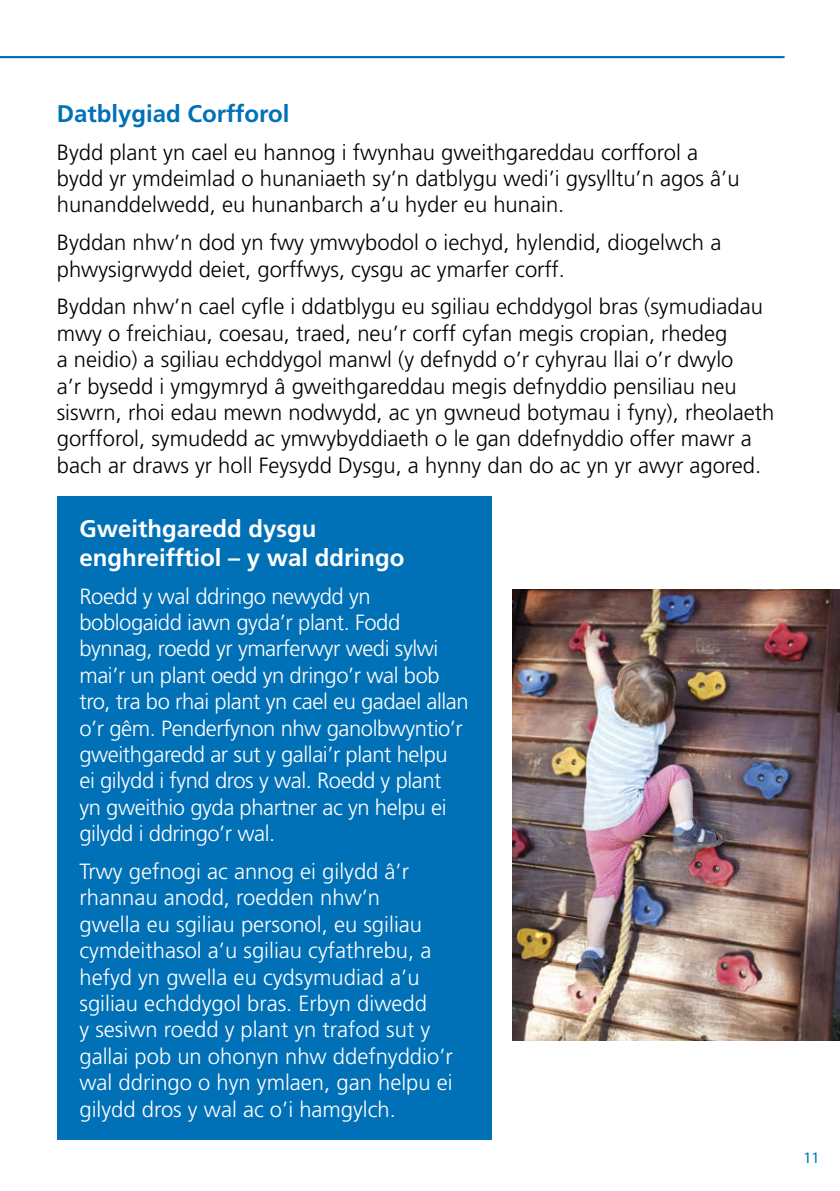
<style>
.page{position:relative;width:840px;height:1191px;background:#fff}
.page>*{position:absolute;margin:0;border:0;box-sizing:border-box;transform-origin:0 0}
.H3_White_12pt{font:700 24px/28.8px "Frutiger LT Std";color:#fff}
.H3_Blue_12pt{font:700 24px "Frutiger LT Std";color:#0070b7}
.Body_Text{font:300 22px/26.4px "Frutiger LT Std";color:#000}
.Body_Text_White{font:300 22px/26.4px "Frutiger LT Std";letter-spacing:-.02em;color:#fff}
.Body_Text_White-2{font:300 22px/26.4px "Frutiger LT Std";color:#fff}
.t1{font:16px "Myriad Pro";color:#0070b7}
</style>
<div class="page">
<hr style="left:0;top:56px;width:784px;height:2px;background:#0070b7">
<div style="left:57px;top:496px;width:434px;height:643px;background:#0070b7"></div>
<img style="left:512px;top:590px;width:327px;height:450px">
<h3 class="H3_Blue_12pt" style="left:57px;top:99px;width:234px">Datblygiad Corfforol</h3>
<p class="Body_Text" style="left:57px;top:139px;width:684px">Bydd plant yn cael eu hannog i fwynhau gweithgareddau corfforol a bydd yr ymdeimlad o hunaniaeth sy’n datblygu wedi’i gysylltu’n agos â’u hunanddelwedd, eu hunanbarch a’u hyder eu hunain.</p>
<p class="Body_Text" style="left:57px;top:230px;width:665px">Byddan nhw’n dod yn fwy ymwybodol o iechyd, hylendid, diogelwch a phwysigrwydd deiet, gorffwys, cysgu ac ymarfer corff.</p>
<p class="Body_Text" style="left:57px;top:294px;width:718px">Byddan nhw’n cael cyfle i ddatblygu eu sgiliau echddygol bras (symudiadau mwy o freichiau, coesau, traed, neu’r corff cyfan megis cropian, rhedeg<br>a neidio) a sgiliau echddygol manwl (y defnydd o’r cyhyrau llai o’r dwylo<br>a’r bysedd i ymgymryd â gweithgareddau megis defnyddio pensiliau neu siswrn, rhoi edau mewn nodwydd, ac yn gwneud botymau i fyny), rheolaeth gorfforol, symudedd ac ymwybyddiaeth o le gan ddefnyddio offer mawr a bach ar draws yr holl Feysydd Dysgu, a hynny dan do ac yn yr awyr agored.</p>
<h3 class="H3_White_12pt" style="left:79px;top:514px;width:326px">Gweithgaredd dysgu enghreifftiol – y wal ddringo</h3>
<p class="Body_Text_White" style="left:79px;top:583px;width:390px">Roedd y wal ddringo newydd yn boblogaidd iawn gyda’r plant. Fodd bynnag, roedd yr ymarferwyr wedi sylwi mai’r un plant oedd yn dringo’r wal bob tro, tra bo rhai plant yn cael eu gadael allan o’r gêm. Penderfynon nhw ganolbwyntio’r gweithgaredd ar sut y gallai’r plant helpu<br>ei gilydd i fynd dros y wal. Roedd y plant<br>yn gweithio gyda phartner ac yn helpu ei gilydd i ddringo’r wal.</p>
<p class="Body_Text_White-2" style="left:79px;top:858px;width:374px">Trwy gefnogi ac annog ei gilydd â’r rhannau anodd, roedden nhw’n<br>gwella eu sgiliau personol, eu sgiliau cymdeithasol a’u sgiliau cyfathrebu, a hefyd yn gwella eu cydsymudiad a’u sgiliau echddygol bras. Erbyn diwedd<br>y sesiwn roedd y plant yn trafod sut y gallai pob un ohonyn nhw ddefnyddio’r wal ddringo o hyn ymlaen, gan helpu ei gilydd dros y wal ac o’i hamgylch.</p>
<p class="t1" style="left:803px;top:1148px;width:18px">11</p>
</div>
